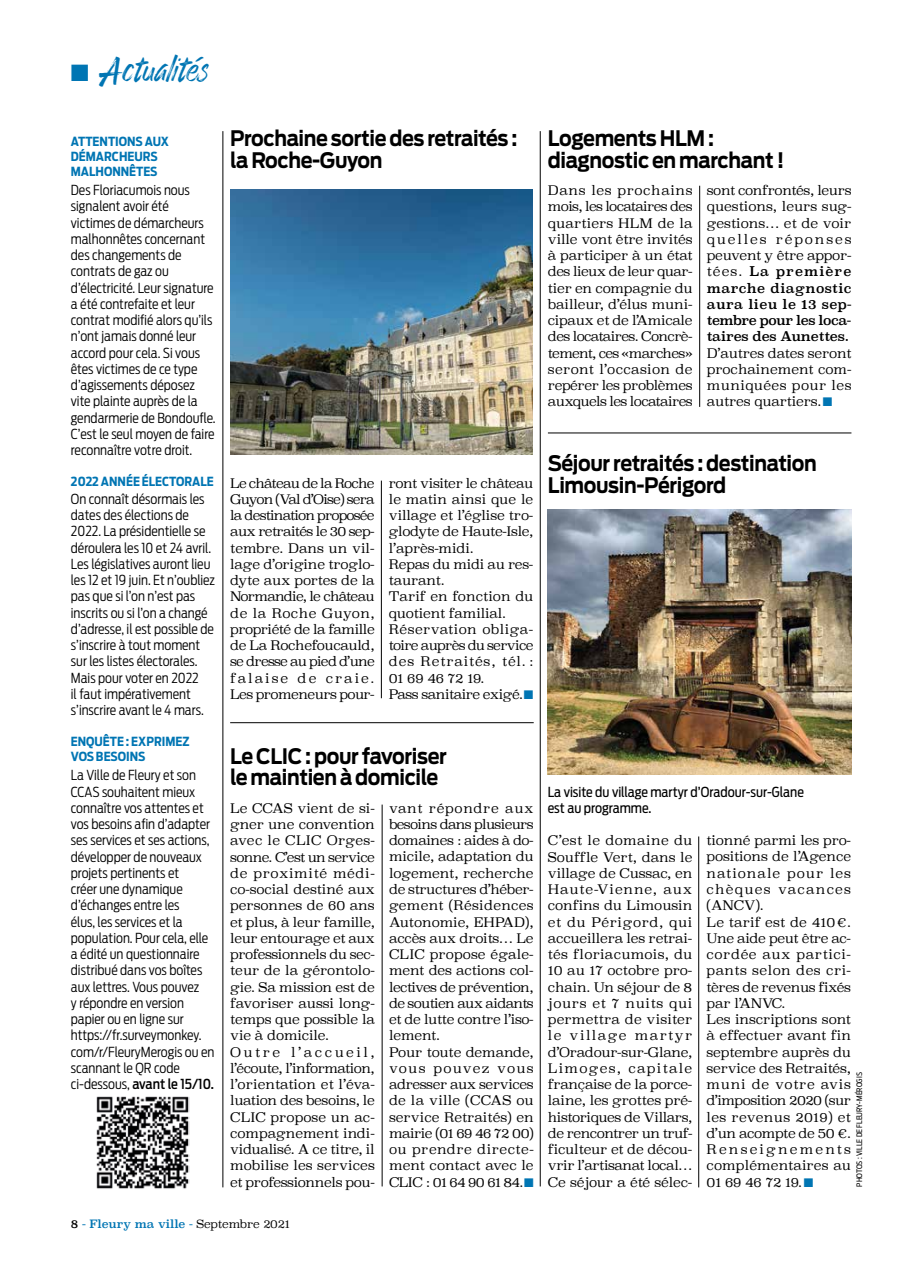
<style>
.page{position:relative;width:922px;height:1276px;background:#fff}
.page>*{position:absolute;margin:0;border:0;box-sizing:border-box;transform-origin:0 0}
.t1{font:33.75px "Enjoythe Ride";color:#0075b3}
.t2{font:700 21.25px/21.2px "Antenna";letter-spacing:-.02em;color:#000;scale:.9 1}
.t3{font:300 13.75px/16.2px "Antenna Cond";color:#000}
.t4{font:13.75px/16.2px "Antenna Cond";color:#000}
.t5{font:300 13.12px/16.2px "Superclarendon";letter-spacing:-.01em;color:#000;text-align:justify}
.t6{font:700 12.5px/15px "Antenna Cond";color:#0075b3}
.t7{font:11.25px "Superclarendon";letter-spacing:-.01em;color:#0075b3}
.t8{font:7.5px "Antenna Cond";color:#000}
.s1{font-weight:500}
.s2{color:#0075b3}
.s3{color:#000}
.s4{font-weight:300;color:#000}
.s5{font-weight:400}
</style>
<div class="page">
<hr style="left:222px;top:131px;width:1px;height:1056px;background:#000">
<hr style="left:381px;top:480px;width:1px;height:218px;background:#000">
<hr style="left:698px;top:836px;width:1px;height:351px;background:#000">
<hr style="left:699px;top:186px;width:1px;height:221px;background:#000">
<hr style="left:382px;top:804px;width:1px;height:382px;background:#000">
<hr style="left:540px;top:131px;width:1px;height:1055px;background:#000">
<hr style="left:230px;top:722px;width:303px;height:1px;background:#000">
<hr style="left:547px;top:433px;width:304px;height:1px;background:#000">
<img style="left:230px;top:189px;width:302px;height:265px">
<img style="left:547px;top:509px;width:304px;height:265px">
<img style="left:96px;top:1096px;width:93px;height:93px">
<h1 class="t1" style="left:71px;top:50px;width:139px">■ Actualités</h1>
<p class="t6" style="left:71px;top:134px;width:100px">ATTENTIONS AUX<br>DÉMARCHEURS<br>MALHONNÊTES</p>
<p class="t3" style="left:71px;top:182px;width:146px">Des Floriacumois nous signalent avoir été victimes de démarcheurs malhonnêtes concernant des changements de contrats de gaz ou d’électricité. Leur signature a été contrefaite et leur contrat modifié alors qu’ils n’ont jamais donné leur accord pour cela. Si vous êtes victimes de ce type d’agissements déposez vite plainte auprès de la gendarmerie de Bondoufle.<br>C’est le seul moyen de faire reconnaître votre droit.</p>
<p class="t6" style="left:71px;top:474px;width:144px">2022 ANNÉE ÉLECTORALE</p>
<p class="t3" style="left:71px;top:491px;width:146px">On connaît désormais les dates des élections de<br>2022. La présidentielle se déroulera les 10 et 24 avril.<br>Les législatives auront lieu les 12 et 19 juin. Et n’oubliez pas que si l’on n’est pas inscrits ou si l’on a changé d’adresse, il est possible de s’inscrire à tout moment sur les listes électorales.<br>Mais pour voter en 2022<br>il faut impérativement s’inscrire avant le 4 mars.</p>
<p class="t6" style="left:71px;top:734px;width:120px">ENQUÊTE : EXPRIMEZ<br>VOS BESOINS</p>
<p class="t3" style="left:71px;top:767px;width:145px">La Ville de Fleury et son<br>CCAS souhaitent mieux connaître vos attentes et vos besoins afin d’adapter ses services et ses actions, développer de nouveaux projets pertinents et<br>créer une dynamique d’échanges entre les<br>élus, les services et la population. Pour cela, elle a édité un questionnaire distribué dans vos boîtes aux lettres. Vous pouvez<br>y répondre en version papier ou en ligne sur https://fr.surveymonkey. com/r/FleuryMerogis ou en scannant le QR code ci-dessous, <span class="s1">avant le 15/10.</span></p>
<h2 class="t2" style="left:230px;top:128px;width:321px">Prochaine sortie des retraités : la Roche-Guyon</h2>
<p class="t5" style="left:230px;top:476px;width:146px">Le château de la Roche Guyon (Val d’Oise) sera la destination proposée aux retraités le 30 sep&shy;tembre. Dans un vil&shy;lage d’origine troglo&shy;dyte aux portes de la Normandie, le château de la Roche Guyon, propriété de la famille de La Rochefoucauld, se dresse au pied d’une falaise de craie.<br>Les promeneurs pour-</p>
<p class="t5" style="left:389px;top:476px;width:146px;text-align:left">ront visiter le château le matin ainsi que le village et l’église tro&shy;glodyte de Haute-Isle, l’après-midi.<br>Repas du midi au res&shy;taurant.<br>Tarif en fonction du quotient familial.<br>Réservation obliga&shy;toire auprès du service des Retraités, tél. :<br>01 69 46 72 19.<br>Pass sanitaire exigé.<span class="s2">■</span></p>
<h2 class="t2" style="left:230px;top:745px;width:242px">Le CLIC : pour favoriser le maintien à domicile</h2>
<p class="t5" style="left:230px;top:801px;width:146px;text-align:left">Le CCAS vient de si&shy;gner une convention avec le CLIC Orges&shy;sonne. C’est un service de proximité médi&shy;co-social destiné aux personnes de 60 ans et plus, à leur famille, leur entourage et aux professionnels du sec&shy;teur de la gérontolo&shy;gie. Sa mission est de favoriser aussi long&shy;temps que possible la vie à domicile.<br>Outre l’accueil, l’écoute, l’information, l’orientation et l’éva&shy;luation des besoins, le<br>CLIC propose un ac&shy;compagnement indi&shy;vidualisé. A ce titre, il mobilise les services et professionnels pou-</p>
<p class="t5" style="left:389px;top:801px;width:146px;text-align:left">vant répondre aux besoins dans plusieurs domaines : aides à do&shy;micile, adaptation du logement, recherche de structures d’héber&shy;gement (Résidences<br>Autonomie, EHPAD), accès aux droits… Le<br>CLIC propose égale&shy;ment des actions col&shy;lectives de prévention, de soutien aux aidants et de lutte contre l’iso&shy;lement.<br>Pour toute demande, vous pouvez vous adresser aux services de la ville (CCAS ou service Retraités) en mairie (01 69 46 72 00) ou prendre directe&shy;ment contact avec le<br>CLIC : 01 64 90 61 84.<span class="s2">■</span></p>
<p class="t7" style="left:71px;top:1216px;width:220px"><span class="s3">8</span> - Fleury ma ville - <span class="s4">Septembre 2021</span></p>
<h2 class="t2" style="left:547px;top:128px;width:264px">Logements HLM : diagnostic en marchant !</h2>
<p class="t5" style="left:547px;top:183px;width:146px">Dans les prochains mois, les locataires des quartiers HLM de la ville vont être invités à participer à un état des lieux de leur quar&shy;tier en compagnie du bailleur, d’élus muni&shy;cipaux et de l’Amicale des locataires. Concrè&shy;tement, ces «marches» seront l’occasion de repérer les problèmes auxquels les locataires</p>
<p class="t5" style="left:706px;top:183px;width:146px">sont confrontés, leurs questions, leurs sug&shy;gestions… et de voir quelles réponses peuvent y être appor&shy;tées. <span class="s5">La première marche diagnostic aura lieu le 13 sep&shy;tembre pour les loca&shy;taires des Aunettes.</span></p>
<p class="t5" style="left:706px;top:346px;width:146px">D’autres dates seront prochainement com&shy;muniquées pour les autres quartiers.<span class="s2">■</span></p>
<h2 class="t2" style="left:547px;top:453px;width:300px">Séjour retraités : destination<br>Limousin-Périgord</h2>
<p class="t4" style="left:547px;top:783px;width:258px">La visite du village martyr d’Oradour-sur-Glane est au programme.</p>
<p class="t5" style="left:547px;top:833px;width:146px">C’est le domaine du Souffle Vert, dans le village de Cussac, en Haute-Vienne, aux confins du Limousin et du Périgord, qui accueillera les retrai&shy;tés floriacumois, du 10 au 17 octobre pro&shy;chain. Un séjour de 8 jours et 7 nuits qui permettra de visiter le village martyr d’Oradour-sur-Glane, Limoges, capitale française de la porce&shy;laine, les grottes pré&shy;historiques de Villars, de rencontrer un truf&shy;ficulteur et de décou&shy;vrir l’artisanat local… Ce séjour a été sélec-</p>
<p class="t5" style="left:706px;top:833px;width:146px;text-align:left">tionné parmi les pro&shy;positions de l’Agence nationale pour les chèques vacances (ANCV).<br>Le tarif est de 410€.<br>Une aide peut être ac&shy;cordée aux partici&shy;pants selon des cri&shy;tères de revenus fixés par l’ANVC.<br>Les inscriptions sont à effectuer avant fin septembre auprès du service des Retraités, muni de votre avis d’imposition 2020 (sur les revenus 2019) et d’un acompte de 50 €.<br>Renseignements complémentaires au<br>01 69 46 72 19.<span class="s2">■</span></p>
<p class="t8" style="left:854px;top:1186px;width:116px;rotate:-90deg">PHOTOS : VILLE DE FLEURY-MÉROGIS</p>
</div>
